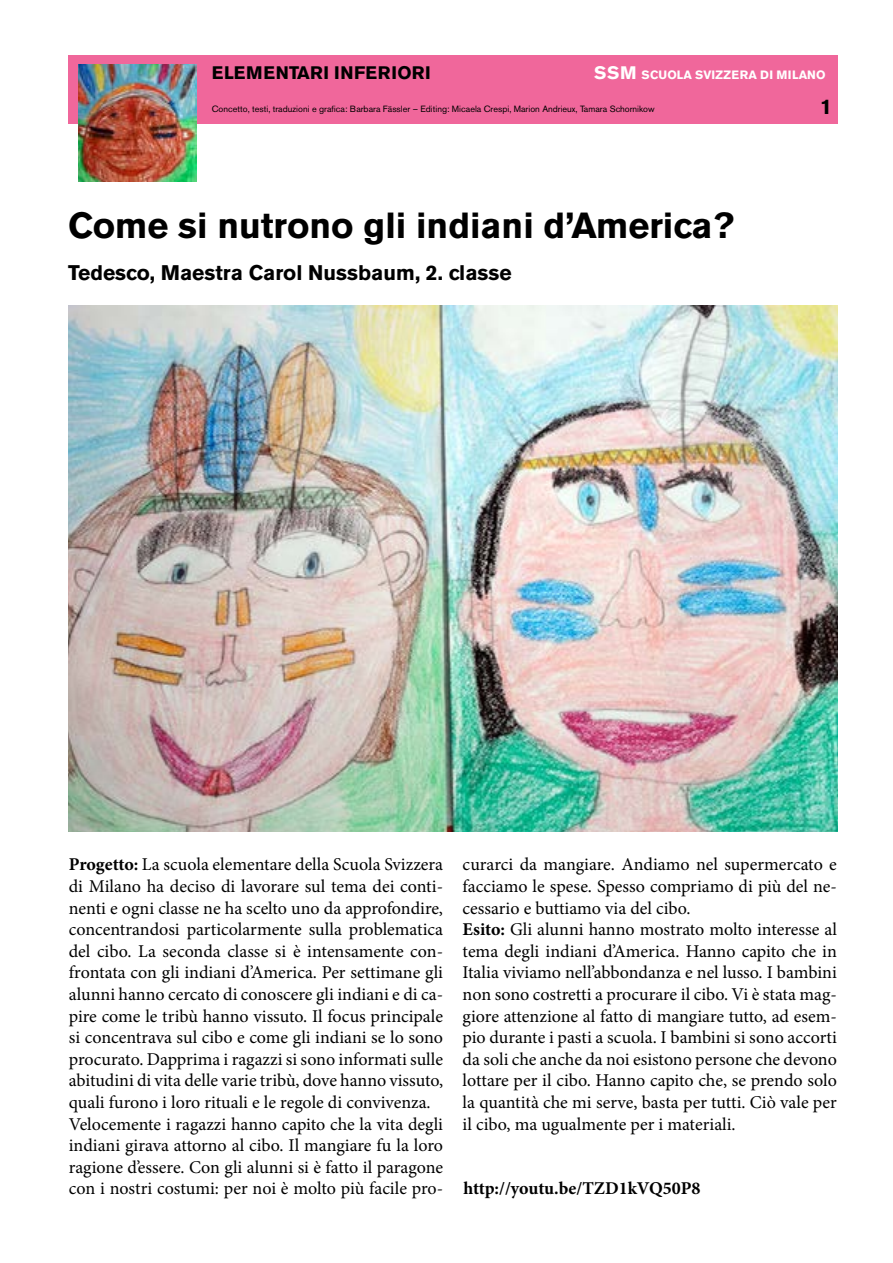
<style>
.page{position:relative;width:893px;height:1263px;background:#fff}
.page>*{position:absolute;margin:0;border:0;box-sizing:border-box;transform-origin:0 0}
.t1{font:700 36px "Akzidenz Grotesk BE";color:#000}
.t2{font:700 21px "Akzidenz Grotesk BE";color:#000}
.t3{font:18px/21.6px "Minion Pro";color:#000}
.t4{font:700 18px "Akzidenz Grotesk BE";letter-spacing:.03em;color:#000}
.t5{font:700 12px "Akzidenz Grotesk BE";letter-spacing:.02em;color:#fff}
.t6{font:9px "Akzidenz Grotesk BE";color:#000}
.s1{font-size:18px}
.s2{font-weight:700}
</style>
<div class="page">
<img style="left:78px;top:124px;width:118px;height:58px">
<div style="left:68px;top:55px;width:770px;height:69px;background:#f0679b"></div>
<img style="left:68px;top:306px;width:770px;height:525px">
<p class="t4" style="left:212px;top:62px;width:217px">SCUOLA DELL’INFANZIA</p>
<p class="t4" style="left:212px;top:62px;width:221px">ELEMENTARI INFERIORI</p>
<p class="t5" style="left:594px;top:67px;width:233px"><span class="s1">SSM</span> SCUOLA SVIZZERA DI MILANO</p>
<p class="t2" style="left:820px;top:94px;width:13px">1</p>
<p class="t6" style="left:212px;top:104px;width:444px">Concetto, testi, traduzioni e grafica: Barbara Fässler – Editing: Micaela Crespi, Marion Andrieux, Tamara Schornikow</p>
<h1 class="t1" style="left:68px;top:204px;width:668px">Come si nutrono gli indiani d’America?</h1>
<p class="t2" style="left:68px;top:260px;width:445px">Tedesco, Maestra Carol Nussbaum, 2. classe</p>
<p class="t3" style="left:69px;top:854px;width:633px"><span class="s2">Progetto:</span> La scuola elementare della Scuola Svizzera<br>di Milano ha deciso di lavorare sul tema dei conti-<br>nenti e ogni classe ne ha scelto uno da approfondire,<br>concentrandosi particolarmente sulla problematica<br>del cibo. La seconda classe si è intensamente con-<br>frontata con gli indiani d’America. Per settimane gli<br>alunni hanno cercato di conoscere gli indiani e di ca-<br>pire come le tribù hanno vissuto. Il focus principale<br>si concentrava sul cibo e come gli indiani se lo sono<br>procurato. Dapprima i ragazzi si sono informati sulle<br>abitudini di vita delle varie tribù, dove hanno vissuto,<br>quali furono i loro rituali e le regole di convivenza.<br>Velocemente i ragazzi hanno capito che la vita degli<br>indiani girava attorno al cibo. Il mangiare fu la loro<br>ragione d’essere. Con gli alunni si è fatto il paragone<br>con i nostri costumi: per noi è molto più facile pro- <span class="s2">http://youtu.be/TZD1kVQ50P8</span></p>
<p class="t3" style="left:463px;top:854px;width:376px">curarci da mangiare. Andiamo nel supermercato e facciamo le spese. Spesso compriamo di più del ne&shy;cessario e buttiamo via del cibo.<br><span class="s2">Esito:</span> Gli alunni hanno mostrato molto interesse al tema degli indiani d’America. Hanno capito che in Italia viviamo nell’abbondanza e nel lusso. I bambini non sono costretti a procurare il cibo. Vi è stata mag&shy;giore attenzione al fatto di mangiare tutto, ad esem&shy;pio durante i pasti a scuola. I bambini si sono accorti da soli che anche da noi esistono persone che devono lottare per il cibo. Hanno capito che, se prendo solo la quantità che mi serve, basta per tutti. Ciò vale per il cibo, ma ugualmente per i materiali.</p>
</div>
